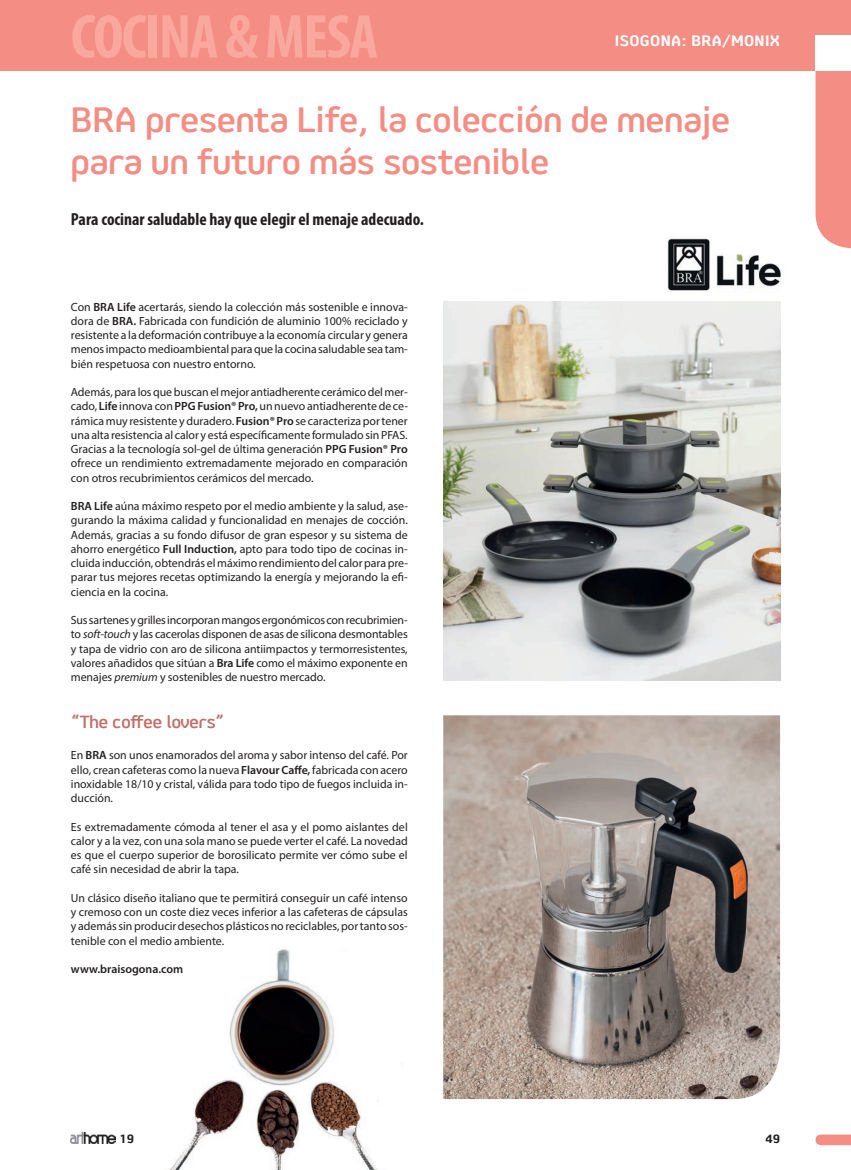
<style>
.page{position:relative;width:851px;height:1170px;background:#fff}
.page>*{position:absolute;margin:0;border:0;box-sizing:border-box;transform-origin:0 0}
.t1{font:700 condensed 62.5px "Myriad Pro";letter-spacing:-.025em;color:#f8a89c}
.t2{font:500 35px/42px "Jiho";color:#f48d84}
.t3{font:700 condensed 17.5px "Myriad Pro";color:#231f20}
.t4{font:500 17.5px "Jiho";color:#c07068}
.t5{font:700 15px "Jiho";letter-spacing:.025em;color:#fff}
.t6{font:11.88px/14.2px "Myriad Pro";color:#231f20;text-align:justify}
.t7{font:600 11.88px "Myriad Pro";color:#231f20}
.t8{font:700 11.88px "Jiho";color:#231f20}
.s1{font-weight:600}
.s2{font-style:italic}
</style>
<div class="page">
<div style="left:815px;top:71px;width:35px;height:177px;background:#f48d84"></div>
<div style="left:0;top:0;width:850px;height:71px;background:#f48d84"></div>
<div style="left:815px;top:35px;width:35px;height:36px;background:#fff"></div>
<svg style="left:815px;top:1134px;width:35px;height:10px"></svg>
<img style="left:71px;top:1132px;width:45px;height:11px">
<img style="left:169px;top:949px;width:210px;height:220px">
<img style="left:443px;top:715px;width:337px;height:383px">
<img style="left:443px;top:301px;width:337px;height:379px">
<img style="left:667px;top:238px;width:115px;height:54px">
<h1 class="t1" style="left:71px;top:15px;width:308px">COCINA &amp; MESA</h1>
<p class="t5" style="left:614px;top:32px;width:167px">ISOGONA: BRA/MONIX</p>
<h2 class="t2" style="left:71px;top:98px;width:660px">BRA presenta Life, la colección de menaje para un futuro más sostenible</h2>
<h3 class="t3" style="left:71px;top:212px;width:354px">Para cocinar saludable hay que elegir el menaje adecuado.</h3>
<p class="t6" style="left:71px;top:300px;width:338px">Con <span class="s1">BRA Life</span> acertarás, siendo la colección más sostenible e innova&shy;dora de <span class="s1">BRA.</span> Fabricada con fundición de aluminio 100% reciclado y resistente a la deformación contribuye a la economía circular y genera menos impacto medioambiental para que la cocina saludable sea tam&shy;bién respetuosa con nuestro entorno.</p>
<p class="t6" style="left:71px;top:386px;width:338px">Además, para los que buscan el mejor antiadherente cerámico del mer&shy;cado, <span class="s1">Life</span> innova con <span class="s1">PPG Fusion® Pro,</span> un nuevo antiadherente de ce&shy;rámica muy resistente y duradero. <span class="s1">Fusion® Pro</span> se caracteriza por tener una alta resistencia al calor y está específicamente formulado sin PFAS.<br>Gracias a la tecnología sol-gel de última generación <span class="s1">PPG Fusion® Pro </span>ofrece un rendimiento extremadamente mejorado en comparación con otros recubrimientos cerámicos del mercado.</p>
<p class="t6" style="left:71px;top:500px;width:338px"><span class="s1">BRA Life</span> aúna máximo respeto por el medio ambiente y la salud, ase&shy;gurando la máxima calidad y funcionalidad en menajes de cocción.<br>Además, gracias a su fondo difusor de gran espesor y su sistema de ahorro energético <span class="s1">Full Induction,</span> apto para todo tipo de cocinas in&shy;cluida inducción, obtendrás el máximo rendimiento del calor para pre&shy;parar tus mejores recetas optimizando la energía y mejorando la efi&shy;ciencia en la cocina.</p>
<p class="t6" style="left:71px;top:614px;width:338px">Sus sartenes y grilles incorporan mangos ergonómicos con recubrimien&shy;to <span class="s2">soft-touch</span> y las cacerolas disponen de asas de silicona desmontables y tapa de vidrio con aro de silicona antiimpactos y termorresistentes, valores añadidos que sitúan a <span class="s1">Bra Life</span> como el máximo exponente en menajes <span class="s2">premium</span> y sostenibles de nuestro mercado.</p>
<h3 class="t4" style="left:71px;top:710px;width:155px">“The coffee lovers”</h3>
<p class="t6" style="left:71px;top:749px;width:338px">En <span class="s1">BRA</span> son unos enamorados del aroma y sabor intenso del café. Por ello, crean cafeteras como la nueva <span class="s1">Flavour Caffe,</span> fabricada con acero inoxidable 18/10 y cristal, válida para todo tipo de fuegos incluida in&shy;ducción.</p>
<p class="t6" style="left:71px;top:820px;width:338px">Es extremadamente cómoda al tener el asa y el pomo aislantes del calor y a la vez, con una sola mano se puede verter el café. La novedad es que el cuerpo superior de borosilicato permite ver cómo sube el café sin necesidad de abrir la tapa.</p>
<p class="t6" style="left:71px;top:891px;width:338px">Un clásico diseño italiano que te permitirá conseguir un café intenso y cremoso con un coste diez veces inferior a las cafeteras de cápsulas y además sin producir desechos plásticos no reciclables, por tanto sos&shy;tenible con el medio ambiente.</p>
<p class="t7" style="left:71px;top:964px;width:114px">www.braisogona.com</p>
<p class="t8" style="left:119px;top:1131px;width:16px">19</p>
<p class="t8" style="left:765px;top:1131px;width:16px">49</p>
</div>
